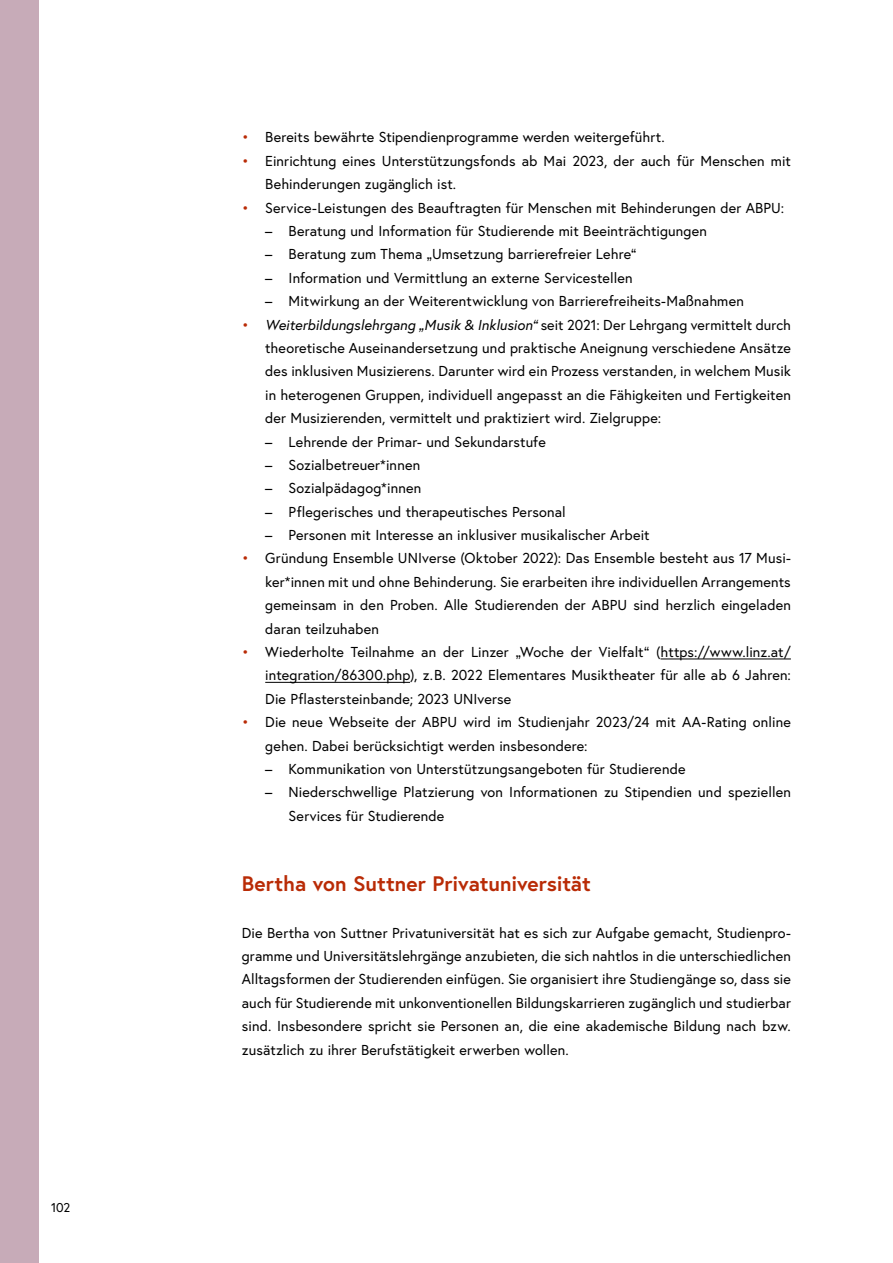
<style>
.page{position:relative;width:893px;height:1263px;background:#fff}
.page>*{position:absolute;margin:0;border:0;box-sizing:border-box;transform-origin:0 0}
.t1{font:700 21px "Europa Austria";letter-spacing:-.005em;color:#b92b06}
.t2{font:14.4px/23.4px "Europa Austria";letter-spacing:.01em;color:#000;text-align:justify}
.t3{font:14.4px "Europa Austria";color:#b92b06}
.t4{font:12.75px "Europa Austria";color:#000}
.s1{color:#b92b06}
.s2{font-style:italic}
</style>
<div class="page">
<div style="left:0;top:0;width:38px;height:1263px;background:#c7abb8"></div>
<hr style="left:660px;top:659px;width:131px;height:1px;background:#000">
<hr style="left:265px;top:682px;width:145px;height:1px;background:#000">
<p class="t4" style="left:51px;top:1200px;width:21px">102</p>
<p class="t2" style="left:242px;top:125px;width:424px"><span class="s1">•</span> Bereits bewährte Stipendienprogramme werden weitergeführt.</p>
<p class="t2" style="left:265px;top:149px;width:527px;text-indent:-23px"><span class="s1">•</span> Einrichtung eines Unterstützungsfonds ab Mai 2023, der auch für Menschen mit<br>Behinderungen zugänglich ist.</p>
<p class="t3" style="left:242px;top:198px;width:9px">•</p>
<p class="t2" style="left:265px;top:196px;width:520px">Service-Leistungen des Beauftragten für Menschen mit Behinderungen der ABPU:</p>
<p class="t2" style="left:265px;top:219px;width:443px">– Beratung und Information für Studierende mit Beeinträchtigungen</p>
<p class="t2" style="left:265px;top:242px;width:373px">– Beratung zum Thema „Umsetzung barrierefreier Lehre“</p>
<p class="t2" style="left:265px;top:266px;width:369px">– Information und Vermittlung an externe Servicestellen</p>
<p class="t2" style="left:265px;top:289px;width:480px">– Mitwirkung an der Weiterentwicklung von Barrierefreiheits-Maßnahmen</p>
<p class="t3" style="left:242px;top:315px;width:9px">•</p>
<p class="t2" style="left:265px;top:313px;width:527px"><span class="s2">Weiterbildungslehrgang „Musik &amp; Inklusion“</span> seit 2021: Der Lehrgang vermittelt durch theoretische Auseinandersetzung und praktische Aneignung verschiedene Ansätze des inklusiven Musizierens. Darunter wird ein Prozess verstanden, in welchem Musik in heterogenen Gruppen, individuell angepasst an die Fähigkeiten und Fertigkeiten der Musizierenden, vermittelt und praktiziert wird. Zielgruppe:</p>
<p class="t2" style="left:265px;top:429px;width:282px">– Lehrende der Primar- und Sekundarstufe</p>
<p class="t2" style="left:265px;top:453px;width:157px">– Sozialbetreuer*innen</p>
<p class="t2" style="left:265px;top:476px;width:158px">– Sozialpädagog*innen</p>
<p class="t2" style="left:265px;top:500px;width:302px">– Pflegerisches und therapeutisches Personal</p>
<p class="t2" style="left:265px;top:523px;width:386px">– Personen mit Interesse an inklusiver musikalischer Arbeit</p>
<p class="t2" style="left:265px;top:546px;width:527px;text-indent:-23px"><span class="s1">•</span> Gründung Ensemble UNIverse (Oktober 2022): Das Ensemble besteht aus 17 Musi&shy;ker*innen mit und ohne Behinderung. Sie erarbeiten ihre individuellen Arrangements gemeinsam in den Proben. Alle Studierenden der ABPU sind herzlich eingeladen daran teilzuhaben</p>
<p class="t2" style="left:265px;top:640px;width:527px;text-indent:-23px"><span class="s1">•</span> Wiederholte Teilnahme an der Linzer „Woche der Vielfalt“ (https://www.linz.at/ integration/86300.php), z.B. 2022 Elementares Musiktheater für alle ab 6 Jahren:<br>Die Pflastersteinbande; 2023 UNIverse</p>
<p class="t3" style="left:242px;top:713px;width:9px">•</p>
<p class="t2" style="left:265px;top:710px;width:527px">Die neue Webseite der ABPU wird im Studienjahr 2023/24 mit AA-Rating online gehen. Dabei berücksichtigt werden insbesondere:</p>
<p class="t2" style="left:265px;top:757px;width:422px">– Kommunikation von Unterstützungsangeboten für Studierende</p>
<p class="t2" style="left:289px;top:780px;width:504px;text-indent:-23px">– Niederschwellige Platzierung von Informationen zu Stipendien und speziellen<br>Services für Studierende</p>
<h2 class="t1" style="left:242px;top:869px;width:350px">Bertha von Suttner Privatuniversität</h2>
<p class="t2" style="left:242px;top:921px;width:551px">Die Bertha von Suttner Privatuniversität hat es sich zur Aufgabe gemacht, Studienpro&shy;gramme und Universitätslehrgänge anzubieten, die sich nahtlos in die unterschiedlichen Alltagsformen der Studierenden einfügen. Sie organisiert ihre Studiengänge so, dass sie auch für Studierende mit unkonventionellen Bildungskarrieren zugänglich und studierbar sind. Insbesondere spricht sie Personen an, die eine akademische Bildung nach bzw. zusätzlich zu ihrer Berufstätigkeit erwerben wollen.</p>
</div>
